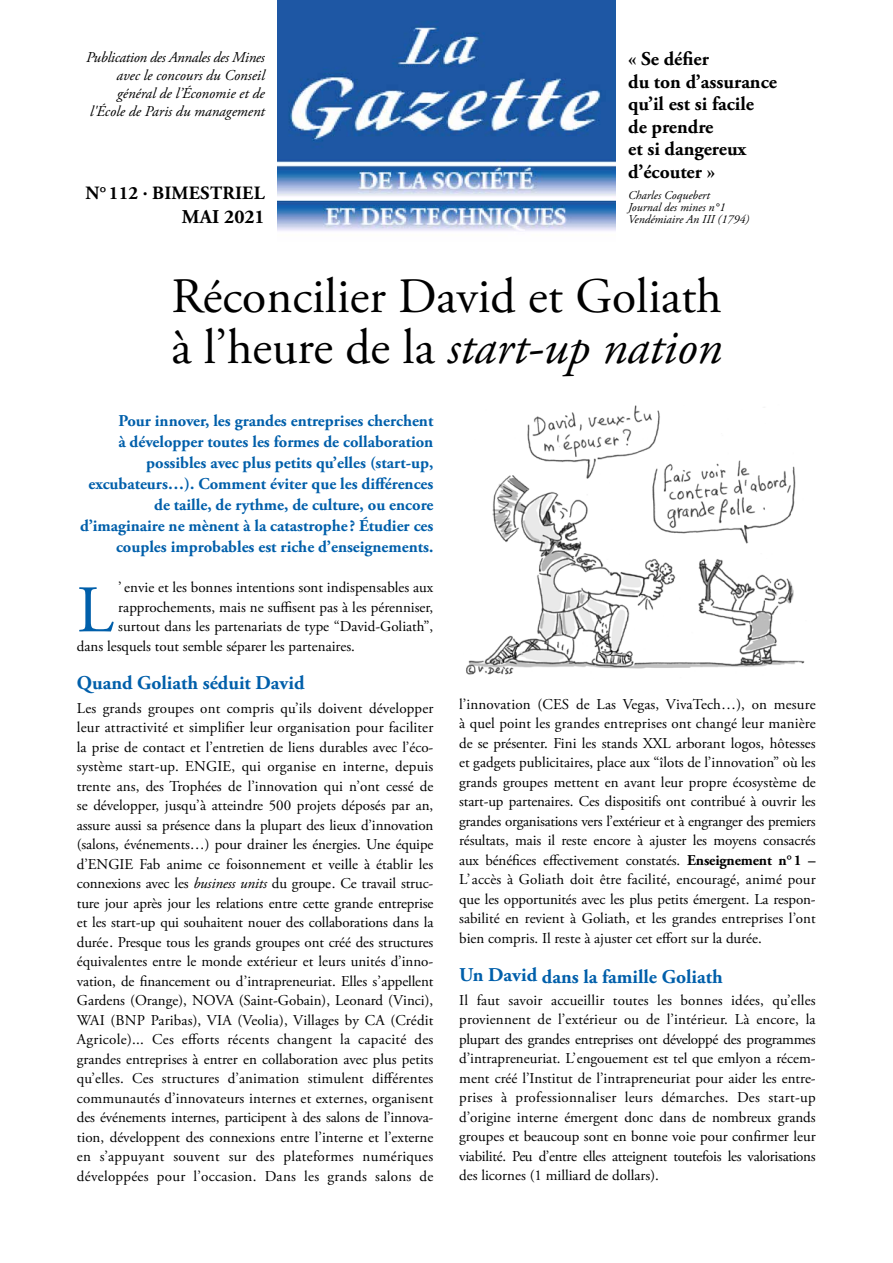
<style>
.page{position:relative;width:893px;height:1263px;background:#fff}
.page>*{position:absolute;margin:0;border:0;box-sizing:border-box;transform-origin:0 0}
.t1{font:66.45px "Adobe Garamond Pro";color:#005faa}
.t2{font:49.5px/51px "Adobe Garamond Pro";color:#000}
.t3{font:700 19.5px/22.5px "Adobe Garamond Pro";color:#000}
.t4{font:700 19.5px "Adobe Garamond Pro";color:#005faa}
.t5{font:700 18.75px "Adobe Garamond Pro";letter-spacing:.015em;color:#000}
.t6{font:700 16.5px/21px "Adobe Garamond Pro";color:#005faa;text-align:right}
.t7{font:15px/19.5px "Adobe Garamond Pro";color:#000;text-align:justify}
.t8{font:italic 15px/18px "Adobe Garamond Pro";color:#000;text-align:right}
.t9{font:italic 12px/12px "Adobe Garamond Pro";color:#000}
.s1{font-style:italic}
.s2{font-weight:700}
</style>
<div class="page">
<img style="left:466px;top:405px;width:339px;height:270px">
<img style="left:277px;top:0;width:339px;height:231px">
<p class="t8" style="left:86px;top:49px;width:180px">Publication des Annales des Mines avec le concours du Conseil général de l’Économie et de l'École de Paris du management</p>
<p class="t5" style="left:85px;top:182px;width:181px">N°112 . BIMESTRIEL</p>
<h3 class="t3" style="left:182px;top:206px;width:85px">MAI 2021</h3>
<h3 class="t3" style="left:628px;top:48px;width:150px">« Se défier<br>du ton d’assurance qu’il est si facile de prendre<br>et si dangereux d’écouter »</h3>
<p class="t9" style="left:628px;top:190px;width:122px">Charles Coquebert<br>Journal des mines n°1<br>Vendémiaire An III (1794)</p>
<h2 class="t2" style="left:171px;top:273px;width:552px">Réconcilier David et Goliath à l’heure de la <span class="s1">start-up nation</span></h2>
<p class="t6" style="left:80px;top:410px;width:355px">Pour innover, les grandes entreprises cherchent<br>à développer toutes les formes de collaboration possibles avec plus petits qu’elles (start-up, excubateurs…). Comment éviter que les différences de taille, de rythme, de culture, ou encore d’imaginaire ne mènent à la catastrophe ? Étudier ces couples improbables est riche d’enseignements.</p>
<h1 class="t1" style="left:77px;top:570px;width:38px">L</h1>
<p class="t7" style="left:118px;top:578px;width:317px">’ envie et les bonnes intentions sont indispensables aux</p>
<p class="t7" style="left:118px;top:598px;width:317px">rapprochements, mais ne suffisent pas à les pérenniser,</p>
<p class="t7" style="left:118px;top:617px;width:317px">surtout dans les partenariats de type “David-Goliath”,</p>
<p class="t7" style="left:77px;top:637px;width:280px">dans lesquels tout semble séparer les partenaires.</p>
<h3 class="t4" style="left:77px;top:672px;width:229px">Quand Goliath séduit David</h3>
<p class="t7" style="left:77px;top:699px;width:358px">Les grands groupes ont compris qu’ils doivent développer leur attractivité et simplifier leur organisation pour faciliter la prise de contact et l’entretien de liens durables avec l’éco&shy;système start-up. ENGIE, qui organise en interne, depuis trente ans, des Trophées de l’innovation qui n’ont cessé de se développer, jusqu’à atteindre 500 projets déposés par an, assure aussi sa présence dans la plupart des lieux d’innovation (salons, événements…) pour drainer les énergies. Une équipe d’ENGIE Fab anime ce foisonnement et veille à établir les connexions avec les <span class="s1">business units</span> du groupe. Ce travail struc&shy;ture jour après jour les relations entre cette grande entreprise et les start-up qui souhaitent nouer des collaborations dans la durée. Presque tous les grands groupes ont créé des structures équivalentes entre le monde extérieur et leurs unités d’inno&shy;vation, de financement ou d’intrapreneuriat. Elles s’appellent Gardens (Orange), NOVA (Saint-Gobain), Leonard (Vinci), WAI (BNP Paribas), VIA (Veolia), Villages by CA (Crédit Agricole)... Ces efforts récents changent la capacité des grandes entreprises à entrer en collaboration avec plus petits qu’elles. Ces structures d’animation stimulent différentes communautés d’innovateurs internes et externes, organisent des événements internes, participent à des salons de l’innova&shy;tion, développent des connexions entre l’interne et l’externe en s’appuyant souvent sur des plateformes numériques développées pour l’occasion. Dans les grands salons de</p>
<p class="t7" style="left:459px;top:695px;width:358px">l’innovation (CES de Las Vegas, VivaTech…), on mesure à quel point les grandes entreprises ont changé leur manière de se présenter. Fini les stands XXL arborant logos, hôtesses et gadgets publicitaires, place aux “îlots de l’innovation” où les grands groupes mettent en avant leur propre écosystème de start-up partenaires. Ces dispositifs ont contribué à ouvrir les grandes organisations vers l’extérieur et à engranger des premiers résultats, mais il reste encore à ajuster les moyens consacrés aux bénéfices effectivement constatés. <span class="s2">Enseignement n°1 – </span>L’accès à Goliath doit être facilité, encouragé, animé pour que les opportunités avec les plus petits émergent. La respon&shy;sabilité en revient à Goliath, et les grandes entreprises l’ont bien compris. Il reste à ajuster cet effort sur la durée.</p>
<h3 class="t4" style="left:459px;top:965px;width:265px">Un David dans la famille Goliath</h3>
<p class="t7" style="left:459px;top:991px;width:358px">Il faut savoir accueillir toutes les bonnes idées, qu’elles proviennent de l’extérieur ou de l’intérieur. Là encore, la plupart des grandes entreprises ont développé des programmes d’intrapreneuriat. L’engouement est tel que emlyon a récem&shy;ment créé l’Institut de l’intrapreneuriat pour aider les entre&shy;prises à professionnaliser leurs démarches. Des start-up d’origine interne émergent donc dans de nombreux grands groupes et beaucoup sont en bonne voie pour confirmer leur viabilité. Peu d’entre elles atteignent toutefois les valorisations des licornes (1 milliard de dollars).</p>
</div>
